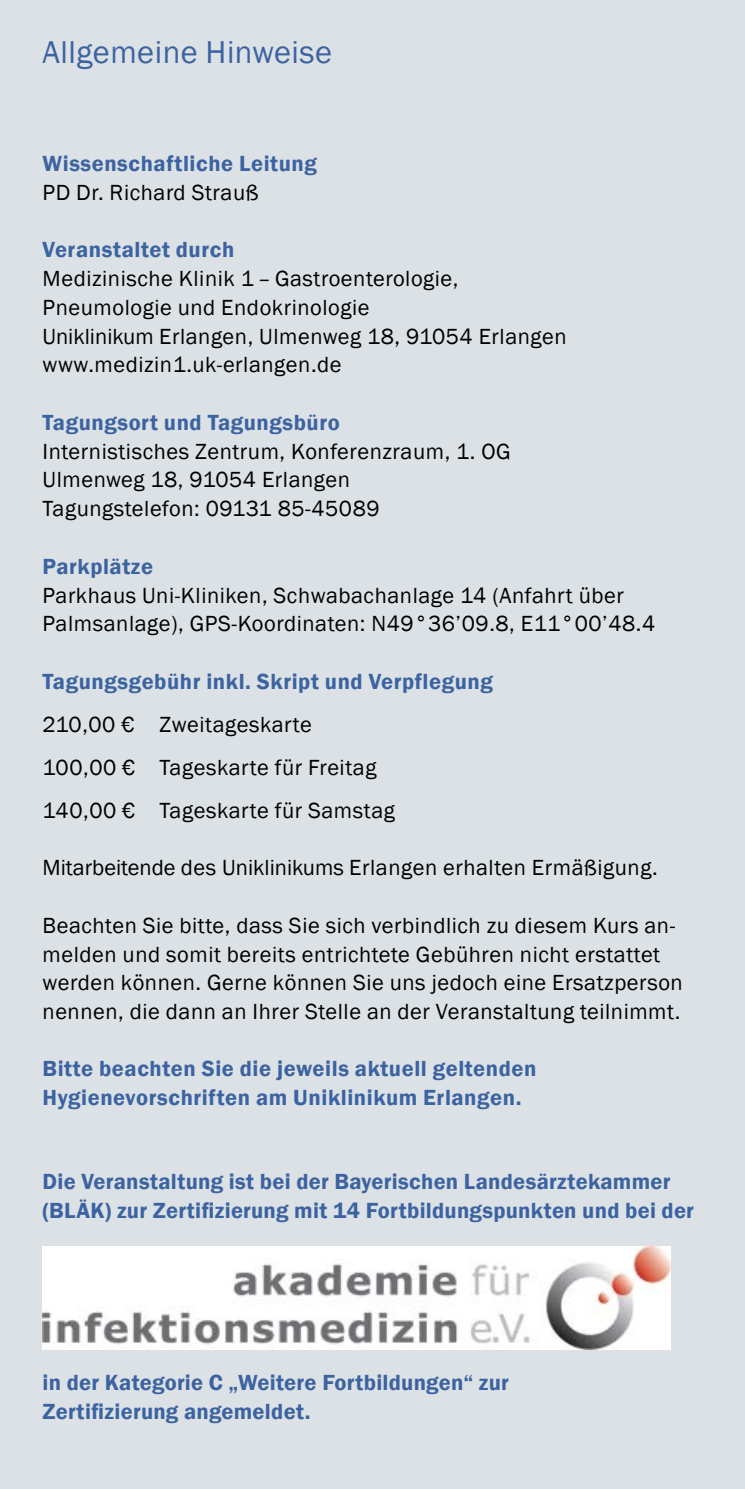
<style>
.page{position:relative;width:745px;height:1489px;background:#fff}
.page>*{position:absolute;margin:0;border:0;box-sizing:border-box;transform-origin:0 0}
.t1{font:32.5px "Franklin Gothic";letter-spacing:.015em;color:#3c63a1}
.t2{font:22.5px/28.8px "Franklin Gothic";letter-spacing:.025em;color:#000}
.t3{font:600 22.5px/28.8px "Franklin Gothic";letter-spacing:.025em;color:#3c63a1}
</style>
<div class="page">
<div style="left:0;top:0;width:744px;height:1488px;background:#dbe1e5"></div>
<img style="left:43px;top:1246px;width:627px;height:103px">
<h1 class="t1" style="left:43px;top:32px;width:291px">Allgemeine Hinweise</h1>
<p class="t3" style="left:43px;top:149px;width:275px">Wissenschaftliche Leitung</p>
<p class="t2" style="left:43px;top:178px;width:217px">PD Dr. Richard Strauß</p>
<p class="t3" style="left:43px;top:236px;width:193px">Veranstaltet durch</p>
<p class="t2" style="left:43px;top:265px;width:525px">Medizinische Klinik 1 – Gastroenterologie, Pneumologie und Endokrinologie<br>Uniklinikum Erlangen, Ulmenweg 18, 91054 Erlangen www.medizin1.uk-erlangen.de</p>
<p class="t3" style="left:43px;top:408px;width:298px">Tagungsort und Tagungsbüro</p>
<p class="t2" style="left:43px;top:437px;width:469px">Internistisches Zentrum, Konferenzraum, 1. OG<br>Ulmenweg 18, 91054 Erlangen<br>Tagungstelefon: 09131 85-45089</p>
<p class="t3" style="left:43px;top:552px;width:112px">Parkplätze</p>
<p class="t2" style="left:43px;top:581px;width:614px">Parkhaus Uni-Kliniken, Schwabachanlage 14 (Anfahrt über<br>Palmsanlage), GPS-Koordinaten: N49°36’09.8, E11°00’48.4</p>
<p class="t3" style="left:43px;top:667px;width:451px">Tagungsgebühr inkl. Skript und Verpflegung</p>
<p class="t2" style="left:43px;top:703px;width:353px;line-height:43px">210,00 € Zweitageskarte<br>100,00 € Tageskarte für Freitag<br>140,00 € Tageskarte für Samstag</p>
<p class="t2" style="left:43px;top:853px;width:616px">Mitarbeitende des Uniklinikums Erlangen erhalten Ermäßigung.</p>
<p class="t2" style="left:43px;top:911px;width:641px">Beachten Sie bitte, dass Sie sich verbindlich zu diesem Kurs an&shy;melden und somit bereits entrichtete Gebühren nicht erstattet werden können. Gerne können Sie uns jedoch eine Ersatzperson nennen, die dann an Ihrer Stelle an der Veranstaltung teilnimmt.</p>
<p class="t3" style="left:43px;top:1054px;width:495px">Bitte beachten Sie die jeweils aktuell geltenden<br>Hygienevorschriften am Uniklinikum Erlangen.</p>
<p class="t3" style="left:43px;top:1167px;width:652px">Die Veranstaltung ist bei der Bayerischen Landesärztekammer (BLÄK) zur Zertifizierung mit 14 Fortbildungspunkten und bei der</p>
<p class="t3" style="left:43px;top:1368px;width:467px">in der Kategorie C „Weitere Fortbildungen“ zur<br>Zertifizierung angemeldet.</p>
</div>
